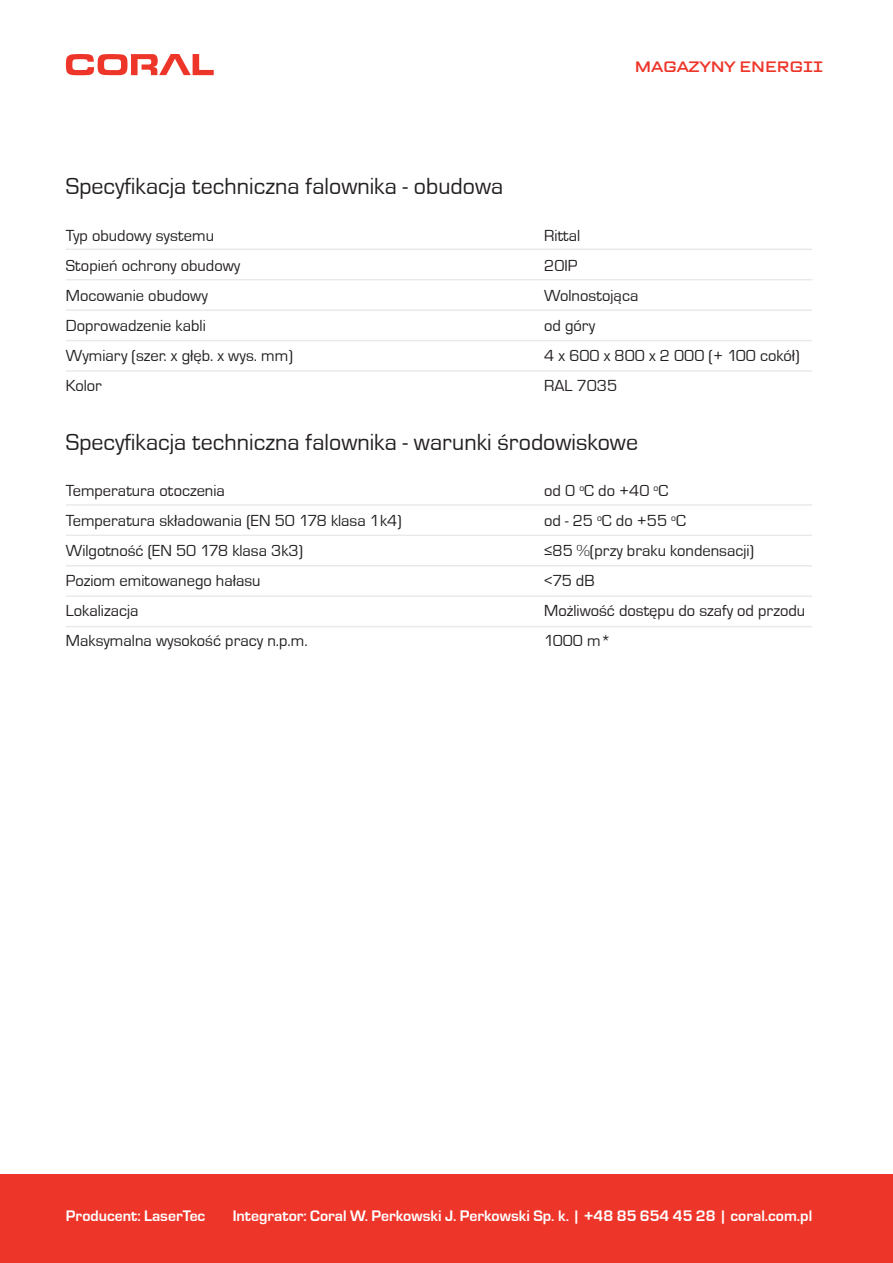
<style>
.page{position:relative;width:893px;height:1263px;background:#fff}
.page>*{position:absolute;margin:0;border:0;box-sizing:border-box;transform-origin:0 0}
.t1{font:24px "Eurostile T";color:#231f20}
.t2{font:16.5px "Eurostile T";color:#231f20}
.t3{font:700 15.75px "Eurostile T";color:#fff}
.t4{font:15px "TT Lakes Neue Ext D Bold";color:#ee3529}
</style>
<div class="page">
<div style="left:0;top:1175px;width:893px;height:88px;background:#ee3529"></div>
<svg style="left:66px;top:54px;width:148px;height:21px"></svg>
<hr style="left:66px;top:249px;width:746px;height:1px;background:#231f20">
<hr style="left:66px;top:504px;width:746px;height:2px;background:#231f20">
<hr style="left:66px;top:279px;width:746px;height:1px;background:#231f20">
<hr style="left:66px;top:535px;width:746px;height:1px;background:#231f20">
<hr style="left:66px;top:309px;width:746px;height:2px;background:#231f20">
<hr style="left:66px;top:565px;width:746px;height:1px;background:#231f20">
<hr style="left:66px;top:340px;width:746px;height:1px;background:#231f20">
<hr style="left:66px;top:595px;width:746px;height:2px;background:#231f20">
<hr style="left:66px;top:370px;width:746px;height:2px;background:#231f20">
<hr style="left:66px;top:626px;width:746px;height:1px;background:#231f20">
<p class="t1" style="left:66px;top:173px;width:439px">Specyfikacja techniczna falownika - obudowa</p>
<p class="t2" style="left:66px;top:226px;width:150px">Typ obudowy systemu</p>
<p class="t2" style="left:66px;top:256px;width:176px">Stopień ochrony obudowy</p>
<p class="t2" style="left:66px;top:286px;width:143px">Mocowanie obudowy</p>
<p class="t2" style="left:66px;top:316px;width:141px">Doprowadzenie kabli</p>
<p class="t2" style="left:66px;top:346px;width:229px">Wymiary (szer. x głęb. x wys. mm)</p>
<p class="t2" style="left:66px;top:376px;width:37px">Kolor</p>
<p class="t4" style="left:635px;top:58px;width:190px">MAGAZYNY ENERGII</p>
<p class="t2" style="left:544px;top:226px;width:38px">Rittal</p>
<p class="t2" style="left:544px;top:256px;width:35px">20IP</p>
<p class="t2" style="left:544px;top:286px;width:96px">Wolnostojąca</p>
<p class="t2" style="left:544px;top:316px;width:53px">od góry</p>
<p class="t2" style="left:544px;top:346px;width:257px">4 x 600 x 800 x 2 000 (+ 100 cokół)</p>
<p class="t2" style="left:544px;top:376px;width:74px">RAL 7035</p>
<p class="t1" style="left:66px;top:429px;width:574px">Specyfikacja techniczna falownika - warunki środowiskowe</p>
<p class="t2" style="left:66px;top:482px;width:161px">Temperatura otoczenia</p>
<p class="t2" style="left:66px;top:512px;width:337px">Temperatura składowania (EN 50 178 klasa 1k4)</p>
<p class="t2" style="left:66px;top:542px;width:239px">Wilgotność (EN 50 178 klasa 3k3)</p>
<p class="t2" style="left:66px;top:572px;width:196px">Poziom emitowanego hałasu</p>
<p class="t2" style="left:66px;top:602px;width:74px">Lokalizacja</p>
<p class="t2" style="left:66px;top:632px;width:243px">Maksymalna wysokość pracy n.p.m.</p>
<p class="t2" style="left:544px;top:482px;width:126px">od 0 <sup>o</sup>C do +40 <sup>o</sup>C</p>
<p class="t2" style="left:544px;top:512px;width:143px">od - 25 <sup>o</sup>C do +55 <sup>o</sup>C</p>
<p class="t2" style="left:544px;top:542px;width:211px">≤85 %(przy braku kondensacji)</p>
<p class="t2" style="left:544px;top:572px;width:52px">&lt;75 dB</p>
<p class="t2" style="left:544px;top:602px;width:262px">Możliwość dostępu do szafy od przodu</p>
<p class="t2" style="left:544px;top:632px;width:68px">1000 m*</p>
<p class="t3" style="left:66px;top:1207px;width:141px">Producent: LaserTec</p>
<p class="t3" style="left:233px;top:1207px;width:581px">Integrator: Coral W. Perkowski J. Perkowski Sp. k. | +48 85 654 45 28 | coral.com.pl</p>
</div>
